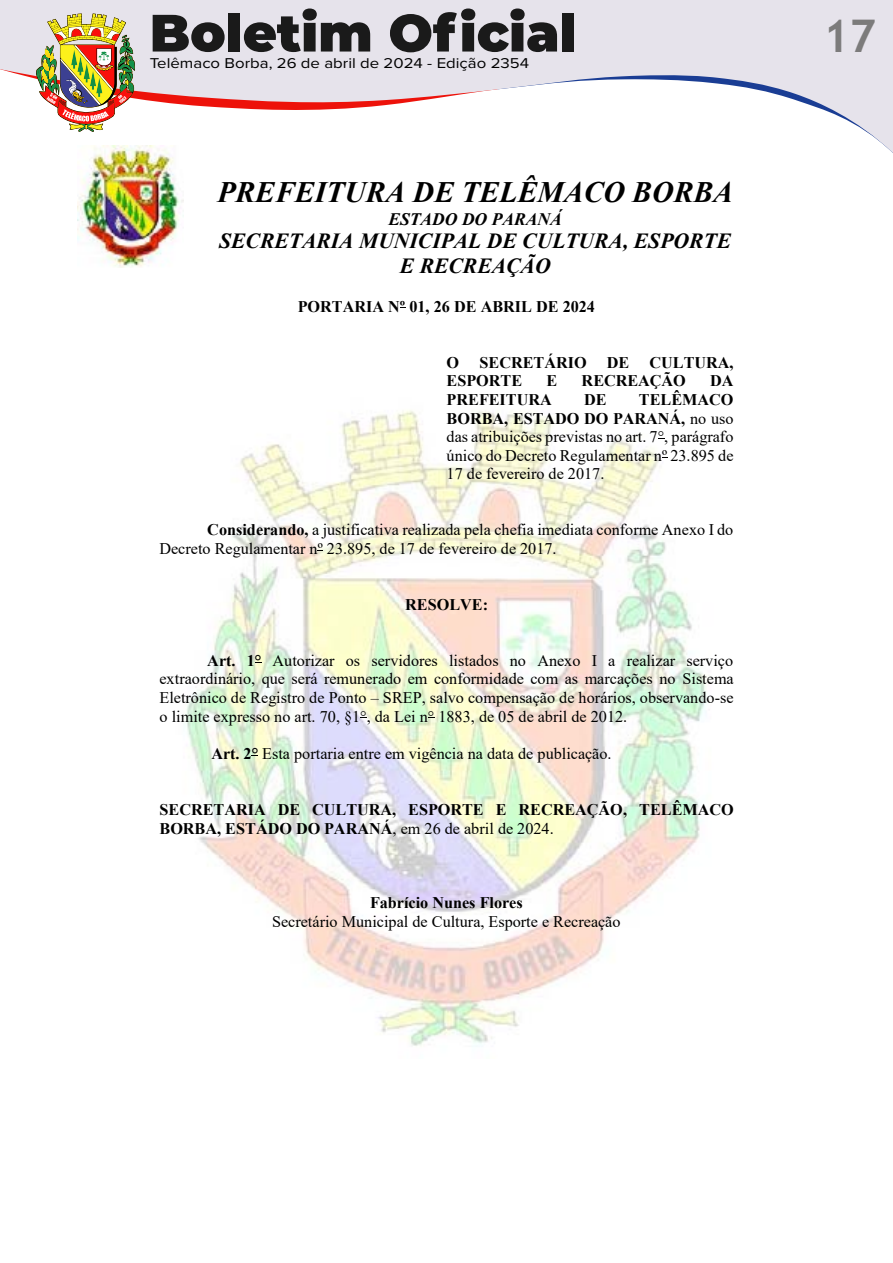
<style>
.page{position:relative;width:893px;height:1263px;background:#fff}
.page>*{position:absolute;margin:0;border:0;box-sizing:border-box;transform-origin:0 0}
.t1{font:700 45px "Trebuchet MS";color:#7c7b7b}
.t2{font:italic 700 29.7px "Times New Roman";color:#000}
.t3{font:italic 700 21.6px/24.9px "Times New Roman";color:#000;text-align:center}
.t4{font:italic 700 17.55px "Times New Roman";color:#000}
.t5{font:16.2px/18.6px "Times New Roman";color:#000;text-align:justify}
.t6{font:700 16.2px/18.6px "Times New Roman";color:#000}
.t7{font:14.7px "Proxima Nova";color:#000;scale:1.14 1}
.s1{font-weight:700}
.s2{font-weight:400}
</style>
<div class="page">
<div style="left:0;top:0;width:893px;height:9px;background:#e6e3eb"></div>
<svg style="left:0;top:9px;width:893px;height:144px"></svg>
<img style="left:77px;top:146px;width:106px;height:121px">
<img style="left:186px;top:410px;width:520px;height:636px">
<p class="t7" style="left:150px;top:53px;width:334px">Telêmaco Borba, 26 de abril de 2024 - Edição 2354</p>
<h2 class="t2" style="left:217px;top:171px;width:517px">PREFEITURA DE TELÊMACO BORBA</h2>
<p class="t4" style="left:388px;top:206px;width:175px">ESTADO DO PARANÁ</p>
<h3 class="t3" style="left:219px;top:228px;width:513px">SECRETARIA MUNICIPAL DE CULTURA, ESPORTE<br>E RECREAÇÃO</h3>
<p class="t6" style="left:298px;top:297px;width:299px">PORTARIA Nº 01, 26 DE ABRIL DE 2024</p>
<p class="t6" style="left:447px;top:352px;width:288px;text-indent:33px">SECRETÁRIO DE CULTURA,<br>ESPORTE</p>
<p class="t6" style="left:447px;top:352px;width:14px">O</p>
<p class="t6" style="left:546px;top:371px;width:12px">E</p>
<p class="t6" style="left:582px;top:371px;width:106px">RECREAÇÃO</p>
<p class="t6" style="left:710px;top:371px;width:25px">DA</p>
<p class="t6" style="left:447px;top:390px;width:107px">PREFEITURA</p>
<p class="t6" style="left:584px;top:390px;width:24px">DE</p>
<p class="t5" style="left:447px;top:390px;width:289px;text-indent:192px"><span class="s1">TELÊMACO BORBA, ESTADO DO PARANÁ,</span> no uso das atribuições previstas no art. 7°, parágrafo único do Decreto Regulamentar nº 23.895 de 17 de fevereiro de 2017.</p>
<p class="t5" style="left:160px;top:520px;width:575px;text-indent:48px"><span class="s1">Considerando,</span> a justificativa realizada pela chefia imediata conforme Anexo I do<br>Decreto Regulamentar nº 23.895, de 17 de fevereiro de 2017.</p>
<p class="t6" style="left:405px;top:595px;width:84px">RESOLVE:</p>
<p class="t5" style="left:160px;top:651px;width:576px;text-indent:48px"><span class="s1">Art. 1°</span> Autorizar os servidores listados no Anexo I a realizar serviço extraordinário, que será remunerado em conformidade com as marcações no Sistema Eletrônico de Registro de Ponto – SREP, salvo compensação de horários, observando-se o limite expresso no art. 70, §1°, da Lei n° 1883, de 05 de abril de 2012.</p>
<p class="t5" style="left:211px;top:744px;width:402px"><span class="s1">Art. 2°</span> Esta portaria entre em vigência na data de publicação.</p>
<p class="t6" style="left:160px;top:800px;width:576px">SECRETARIA DE CULTURA, ESPORTE E RECREAÇÃO, TELÊMACO<br>BORBA, ESTÁDO DO PARANÁ<span class="s2">, em 26 de abril de 2024.</span></p>
<p class="t6" style="left:370px;top:893px;width:154px">Fabrício Nunes Flores</p>
<p class="t5" style="left:272px;top:911px;width:350px">Secretário Municipal de Cultura, Esporte e Recreação</p>
<h1 class="t1" style="left:823px;top:8px;width:54px">17</h1>
</div>
